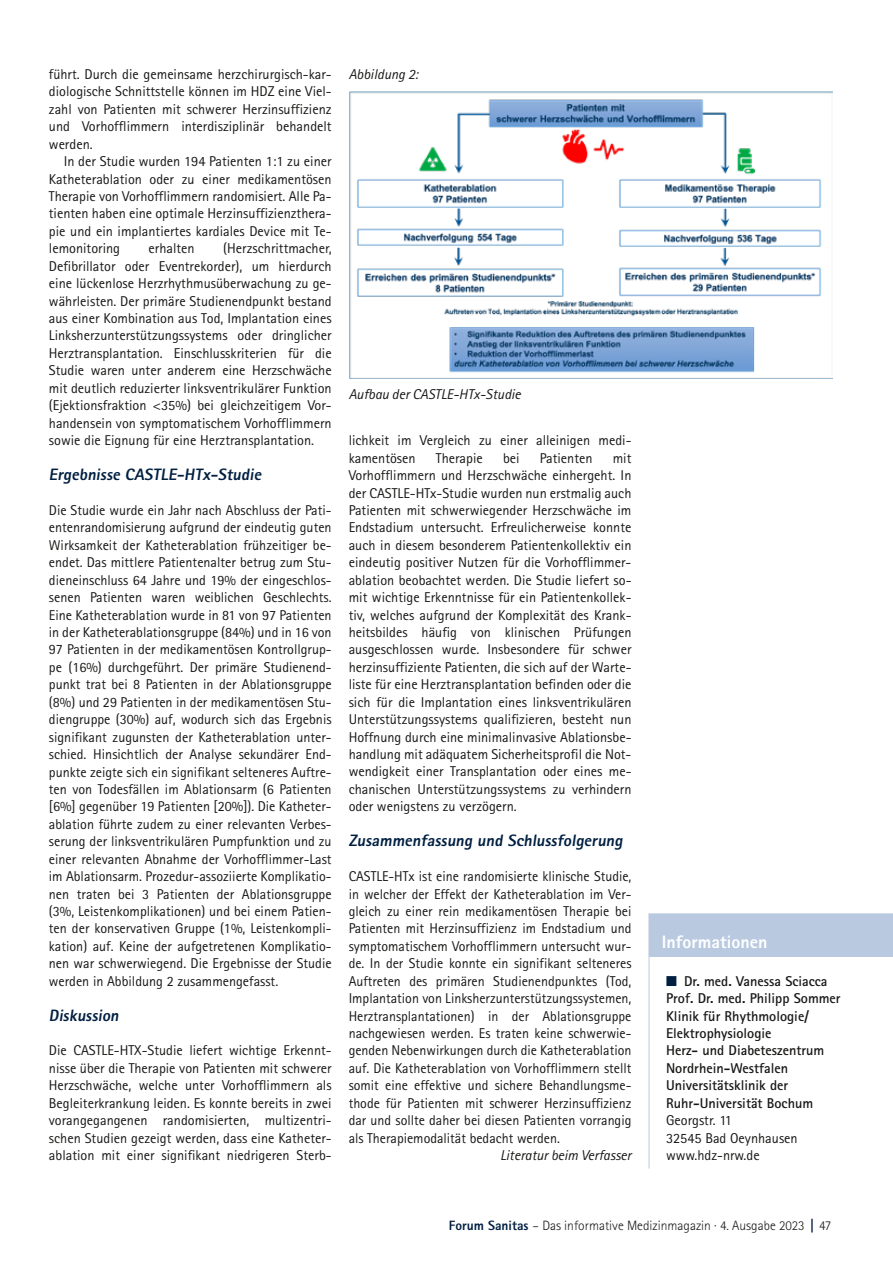
<style>
.page{position:relative;width:893px;height:1263px;background:#fff}
.page>*{position:absolute;margin:0;border:0;box-sizing:border-box;transform-origin:0 0}
.t1{font:800 18px "Rotis Sans Serif Pro";color:#fff}
.t2{font:800 16.5px "Rotis Sans Serif Pro";color:#001f41}
.t3{font:14.25px/17.4px "Rotis Sans Serif Pro";color:#181716;text-align:justify}
.t4{font:700 14.25px/17.4px "Rotis Sans Serif Pro";color:#181716}
.t5{font:italic 14.25px "Rotis Sans Serif Pro";color:#181716}
.t6{font:300 13.5px "Rotis Sans Serif Pro";color:#181716}
.s1{color:#001f41}
.s2{font-weight:800;color:#001f41}
</style>
<div class="page">
<div style="left:649px;top:914px;width:244px;height:43px;background:#b9cae0"></div>
<hr style="left:648px;top:913px;width:245px;height:2px;background:#b9cae0">
<hr style="left:648px;top:915px;width:2px;height:42px;background:#b9cae0">
<hr style="left:649px;top:957px;width:1px;height:211px;background:#b9cae0">
<img style="left:350px;top:91px;width:482px;height:287px">
<p class="t3" style="left:49px;top:66px;width:284px">führt. Durch die gemeinsame herzchirurgisch-kar&shy;diologische Schnittstelle können im HDZ eine Viel&shy;zahl von Patienten mit schwerer Herzinsuffizienz und Vorhofflimmern interdisziplinär behandelt werden.</p>
<p class="t3" style="left:49px;top:153px;width:284px;text-indent:15px">In der Studie wurden 194 Patienten 1:1 zu einer Katheterablation oder zu einer medikamentösen Therapie von Vorhofflimmern randomisiert. Alle Pa&shy;tienten haben eine optimale Herzinsuffizienzthera&shy;pie und ein implantiertes kardiales Device mit Te&shy;lemonitoring</p>
<p class="t3" style="left:49px;top:240px;width:284px;text-indent:174px">(Herzschrittmacher, Defibrillator oder Eventrekorder), um hierdurch eine lückenlose Herzrhythmusüberwachung zu ge&shy;währleisten. Der primäre Studienendpunkt bestand aus einer Kombination aus Tod, Implantation eines Linksherzunterstützungssystems oder dringlicher Herztransplantation. Einschlusskriterien für die Studie waren unter anderem eine Herzschwäche mit deutlich reduzierter linksventrikulärer Funktion (Ejektionsfraktion &lt;35%) bei gleichzeitigem Vor&shy;handensein von symptomatischem Vorhofflimmern sowie die Eignung für eine Herztransplantation.</p>
<p class="t2" style="left:49px;top:464px;width:217px">Ergebnisse CASTLE-HTx-Studie</p>
<p class="t3" style="left:49px;top:502px;width:284px">Die Studie wurde ein Jahr nach Abschluss der Pati&shy;entenrandomisierung aufgrund der eindeutig guten Wirksamkeit der Katheterablation frühzeitiger be&shy;endet. Das mittlere Patientenalter betrug zum Stu&shy;dieneinschluss 64 Jahre und 19% der eingeschlos&shy;senen Patienten waren weiblichen Geschlechts.<br>Eine Katheterablation wurde in 81 von 97 Patienten in der Katheterablationsgruppe (84%) und in 16 von 97 Patienten in der medikamentösen Kontrollgrup&shy;pe (16%) durchgeführt. Der primäre Studienend&shy;punkt trat bei 8 Patienten in der Ablationsgruppe (8%) und 29 Patienten in der medikamentösen Stu&shy;diengruppe (30%) auf, wodurch sich das Ergebnis signifikant zugunsten der Katheterablation unter&shy;schied. Hinsichtlich der Analyse sekundärer End&shy;punkte zeigte sich ein signifikant selteneres Auftre&shy;ten von Todesfällen im Ablationsarm (6 Patienten [6%] gegenüber 19 Patienten [20%]). Die Katheter&shy;ablation führte zudem zu einer relevanten Verbes&shy;serung der linksventrikulären Pumpfunktion und zu einer relevanten Abnahme der Vorhofflimmer-Last im Ablationsarm. Prozedur-assoziierte Komplikatio&shy;nen traten bei 3 Patienten der Ablationsgruppe (3%, Leistenkomplikationen) und bei einem Patien&shy;ten der konservativen Gruppe (1%, Leistenkompli&shy;kation) auf. Keine der aufgetretenen Komplikatio&shy;nen war schwerwiegend. Die Ergebnisse der Studie werden in Abbildung 2 zusammengefasst.</p>
<p class="t2" style="left:49px;top:1004px;width:74px">Diskussion</p>
<p class="t3" style="left:49px;top:1042px;width:284px">Die CASTLE-HTX-Studie liefert wichtige Erkennt&shy;nisse über die Therapie von Patienten mit schwerer Herzschwäche, welche unter Vorhofflimmern als Begleiterkrankung leiden. Es konnte bereits in zwei vorangegangenen randomisierten, multizentri&shy;schen Studien gezeigt werden, dass eine Katheter&shy;ablation mit einer signifikant niedrigeren Sterb-</p>
<p class="t3" style="left:149px;top:240px;width:48px">erhalten</p>
<p class="t5" style="left:349px;top:66px;width:71px">Abbildung 2:</p>
<p class="t5" style="left:349px;top:385px;width:174px">Aufbau der CASTLE-HTx-Studie</p>
<p class="t3" style="left:349px;top:432px;width:283px">lichkeit im Vergleich zu einer alleinigen medi&shy;kamentösen</p>
<p class="t3" style="left:349px;top:449px;width:284px;text-indent:264px">mit Vorhofflimmern und Herzschwäche einhergeht. In der CASTLE-HTx-Studie wurden nun erstmalig auch Patienten mit schwerwiegender Herzschwäche im Endstadium untersucht. Erfreulicherweise konnte auch in diesem besonderem Patientenkollektiv ein eindeutig positiver Nutzen für die Vorhofflimmer&shy;ablation beobachtet werden. Die Studie liefert so&shy;mit wichtige Erkenntnisse für ein Patientenkollek&shy;tiv, welches aufgrund der Komplexität des Krank&shy;heitsbildes häufig von klinischen Prüfungen ausgeschlossen wurde. Insbesondere für schwer herzinsuffiziente Patienten, die sich auf der Warte&shy;liste für eine Herztransplantation befinden oder die sich für die Implantation eines linksventrikulären Unterstützungssystems qualifizieren, besteht nun Hoffnung durch eine minimalinvasive Ablationsbe&shy;handlung mit adäquatem Sicherheitsprofil die Not&shy;wendigkeit einer Transplantation oder eines me&shy;chanischen Unterstützungssystems zu verhindern oder wenigstens zu verzögern.</p>
<p class="t2" style="left:349px;top:830px;width:278px">Zusammenfassung und Schlussfolgerung</p>
<p class="t3" style="left:349px;top:868px;width:284px">CASTLE-HTx ist eine randomisierte klinische Studie, in welcher der Effekt der Katheterablation im Ver&shy;gleich zu einer rein medikamentösen Therapie bei Patienten mit Herzinsuffizienz im Endstadium und symptomatischem Vorhofflimmern untersucht wur&shy;de. In der Studie konnte ein signifikant selteneres Auftreten des primären Studienendpunktes (Tod, Implantation von Linksherzunterstützungssystemen, Herztransplantationen) in der Ablationsgruppe nachgewiesen werden. Es traten keine schwerwie&shy;genden Nebenwirkungen durch die Katheterablation auf. Die Katheterablation von Vorhofflimmern stellt somit eine effektive und sichere Behandlungsme&shy;thode für Patienten mit schwerer Herzinsuffizienz dar und sollte daher bei diesen Patienten vorrangig als Therapiemodalität bedacht werden.</p>
<p class="t5" style="left:500px;top:1147px;width:133px">Literatur beim Verfasser</p>
<p class="t3" style="left:436px;top:449px;width:48px">Therapie</p>
<p class="t3" style="left:503px;top:449px;width:18px">bei</p>
<p class="t3" style="left:540px;top:449px;width:54px">Patienten</p>
<p class="t1" style="left:662px;top:930px;width:107px">Informationen</p>
<p class="t4" style="left:666px;top:972px;width:176px"><span class="s1">■</span> Dr. med. Vanessa Sciacca<br>Prof. Dr. med. Philipp Sommer<br>Klinik für Rhythmologie/<br>Elektrophysiologie<br>Herz- und Diabeteszentrum<br>Nordrhein-Westfalen<br>Universitätsklinik der<br>Ruhr-Universität Bochum</p>
<p class="t3" style="left:666px;top:1112px;width:133px;text-align:left">Georgstr. 11<br>32545 Bad Oeynhausen www.hdz-nrw.de</p>
<p class="t6" style="left:449px;top:1217px;width:384px"><span class="s2">Forum Sanitas</span> – Das informative Medizinmagazin · 4. Ausgabe 2023 <span class="s2">|</span> 47</p>
</div>
